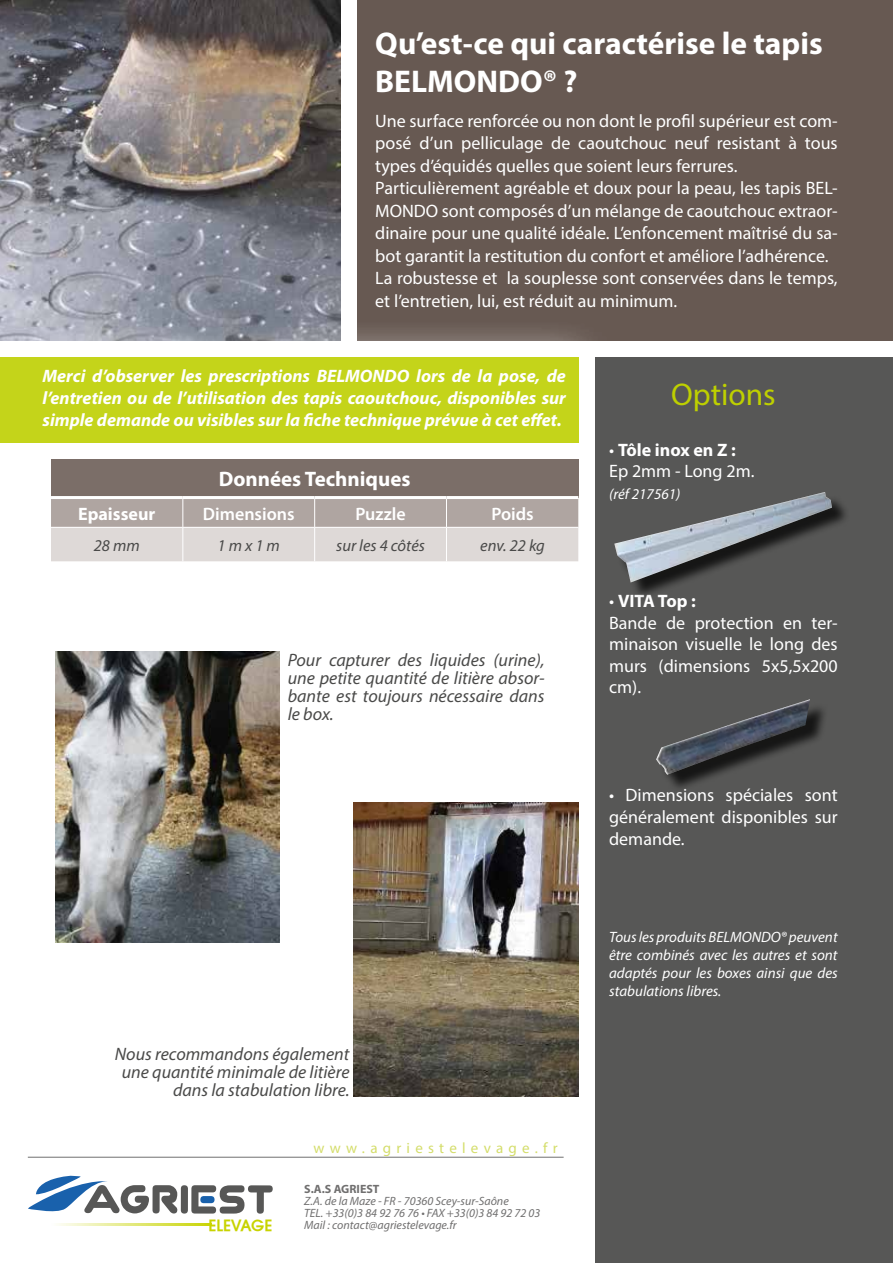
<style>
.page{position:relative;width:893px;height:1263px;background:#fff}
.page>*{position:absolute;margin:0;border:0;box-sizing:border-box;transform-origin:0 0}
.t1{font:700 31.5px/37.8px "Myriad Pro";color:#fff}
.t2{font:31.5px "Myriad Pro";color:#bed000}
.t3{font:700 21px "Myriad Pro";color:#fff}
.t4{font:18px/22.5px "Myriad Pro";color:#fff}
.t5{font:italic 18px/18px "Myriad Pro";color:#4a4a49;text-align:right}
.t6{font:italic 700 18px/21.6px "Myriad Pro";color:#fff;text-align:justify}
.t7{font:600 18px "Myriad Pro";color:#fff}
.t8{font:700 18px "Myriad Pro";color:#fff}
.t9{font:17.1px "Avant Garde ITCTT Demi";color:#c8d300}
.t10{font:italic 16.5px "Myriad Pro";color:#4a4a49}
.t11{font:italic 15px/18px "Myriad Pro";color:#fff;text-align:justify}
.t12{font:15px "Myriad Pro";letter-spacing:.35em;color:#d4dd6a}
.t13{font:italic 12px/12px "Myriad Pro";color:#706f6f}
.t14{font:700 12px "Myriad Pro";color:#706f6f}
.s1{font-weight:700}
</style>
<div class="page">
<img style="left:0;top:0;width:340px;height:318px">
<div style="left:357px;top:0;width:536px;height:340px;background:#675952"></div>
<svg style="left:0;top:318px;width:618px;height:164px"></svg>
<div style="left:0;top:357px;width:578px;height:85px;background:#c4d41a"></div>
<div style="left:595px;top:357px;width:298px;height:906px;background:#575756"></div>
<div style="left:51px;top:459px;width:527px;height:38px;background:#7b6e68"></div>
<svg style="left:51px;top:499px;width:527px;height:62px;background:#c8c1be"></svg>
<hr style="left:51px;top:527px;width:132px;height:1px;background:#fff">
<hr style="left:183px;top:527px;width:132px;height:1px;background:#fff">
<hr style="left:182px;top:528px;width:1px;height:33px;background:#fff">
<hr style="left:315px;top:527px;width:131px;height:1px;background:#fff">
<hr style="left:314px;top:528px;width:1px;height:33px;background:#fff">
<hr style="left:446px;top:527px;width:132px;height:1px;background:#fff">
<hr style="left:446px;top:528px;width:1px;height:33px;background:#fff">
<hr style="left:51px;top:496px;width:132px;height:3px;background:#fff">
<hr style="left:183px;top:496px;width:132px;height:3px;background:#fff">
<hr style="left:315px;top:496px;width:131px;height:3px;background:#fff">
<hr style="left:446px;top:496px;width:132px;height:3px;background:#fff">
<img style="left:55px;top:652px;width:225px;height:290px">
<img style="left:354px;top:802px;width:224px;height:294px">
<div style="left:659px;top:702px;width:169px;height:91px;background:#000;opacity:.75"></div>
<img style="left:656px;top:699px;width:154px;height:76px">
<div style="left:617px;top:495px;width:233px;height:105px;background:#000;opacity:.75"></div>
<img style="left:614px;top:492px;width:218px;height:90px">
<div style="left:181px;top:1185px;width:7px;height:28px;background:#575756;border-radius:4px"></div>
<svg style="left:28px;top:1175px;width:149px;height:39px"></svg>
<svg style="left:191px;top:1185px;width:82px;height:29px"></svg>
<div style="left:200px;top:1196px;width:15px;height:7px;background:#1961ac;border-radius:4px"></div>
<svg style="left:58px;top:1224px;width:153px;height:2px"></svg>
<hr style="left:28px;top:1157px;width:536px;height:1px;background:#706f6f">
<h1 class="t1" style="left:375px;top:24px;width:449px">Qu’est-ce qui caractérise le tapis<br>BELMONDO® ?</h1>
<p class="t4" style="left:375px;top:109px;width:464px">Une surface renforcée ou non dont le profil supérieur est com&shy;posé d’un pelliculage de caoutchouc neuf resistant à tous types d’équidés quelles que soient leurs ferrures.<br>Particulièrement agréable et doux pour la peau, les tapis BEL-MONDO sont composés d’un mélange de caoutchouc extraor&shy;dinaire pour une qualité idéale. L’enfoncement maîtrisé du sa&shy;bot garantit la restitution du confort et améliore l’adhérence.<br>La robustesse et la souplesse sont conservées dans le temps, et l’entretien, lui, est réduit au minimum.</p>
<p class="t6" style="left:43px;top:365px;width:525px">Merci d’observer les prescriptions BELMONDO lors de la pose, de l’entretien ou de l’utilisation des tapis caoutchouc, disponibles sur simple demande ou visibles sur la fiche technique prévue à cet effet.</p>
<p class="t3" style="left:219px;top:465px;width:193px">Données Techniques</p>
<p class="t8" style="left:78px;top:502px;width:79px">Epaisseur</p>
<p class="t7" style="left:203px;top:502px;width:93px">Dimensions</p>
<p class="t7" style="left:355px;top:502px;width:52px">Puzzle</p>
<p class="t7" style="left:491px;top:502px;width:44px">Poids</p>
<p class="t10" style="left:94px;top:535px;width:47px">28 mm</p>
<p class="t10" style="left:218px;top:535px;width:64px">1 m x 1 m</p>
<p class="t10" style="left:336px;top:535px;width:90px">sur les 4 côtés</p>
<p class="t10" style="left:480px;top:535px;width:66px">env. 22 kg</p>
<p class="t5" style="left:288px;top:651px;width:258px;text-align:justify">Pour capturer des liquides (urine), une petite quantité de litière absor&shy;bante est toujours nécessaire dans le box.</p>
<p class="t5" style="left:115px;top:1045px;width:236px">Nous recommandons également une quantité minimale de litière dans la stabulation libre.</p>
<p class="t9" style="left:208px;top:1215px;width:65px">ELEVAGE</p>
<p class="t12" style="left:313px;top:1139px;width:246px">www.agriestelevage.fr</p>
<p class="t14" style="left:304px;top:1181px;width:77px">S.A.S AGRIEST</p>
<p class="t13" style="left:304px;top:1195px;width:238px">Z.A. de la Maze - FR - 70360 Scey-sur-Saône<br>TEL. +33(0)3 84 92 76 76 • FAX +33(0)3 84 92 72 03<br>Mail : contact@agriestelevage.fr</p>
<h1 class="t2" style="left:671px;top:375px;width:106px">Options</h1>
<p class="t4" style="left:609px;top:439px;width:147px;line-height:21.6px">• <span class="s1">Tôle inox en Z :<br></span>Ep 2mm - Long 2m.</p>
<p class="t11" style="left:609px;top:485px;width:73px">(réf 217561)</p>
<p class="t4" style="left:609px;top:590px;width:230px;line-height:21.6px">• <span class="s1">VITA Top :<br></span>Bande de protection en ter&shy;minaison visuelle le long des murs (dimensions 5x5,5x200 cm).</p>
<p class="t4" style="left:609px;top:784px;width:230px;line-height:21.6px;text-align:justify">• Dimensions spéciales sont généralement disponibles sur demande.</p>
<p class="t11" style="left:609px;top:927px;width:230px">Tous les produits BELMONDO® peuvent être combinés avec les autres et sont adaptés pour les boxes ainsi que des stabulations libres.</p>
</div>
